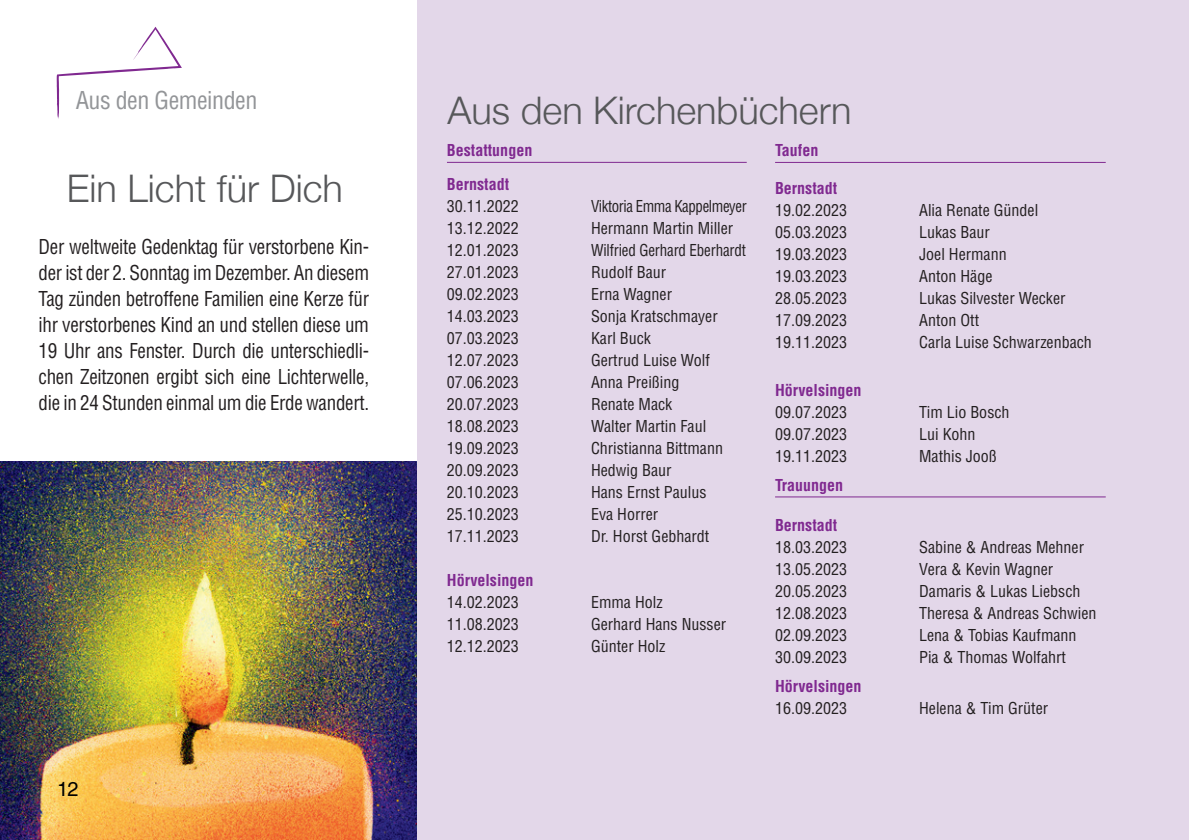
<style>
.page{position:relative;width:1191px;height:840px;background:#fff}
.page>*{position:absolute;margin:0;border:0;box-sizing:border-box;transform-origin:0 0}
.t1{font:300 38px "Helvetica Neue";color:#57585a}
.t2{font:condensed 24px "Helvetica LT Std";letter-spacing:-.02em;color:#939598}
.t3{font:condensed 20px/26px "Helvetica LT Std";letter-spacing:-.015em;color:#231f20;text-align:justify;scale:.95 1}
.t4{font:20px "Helvetica LT Std";color:#000}
.t5{font:condensed 16px "Helvetica LT Std";color:#231f20}
.t6{font:700 condensed 16px/33.4px "Helvetica LT Std";color:#802990}
.t7{font:condensed 16px "Helvetica LT Std";color:#231f20;scale:.94 1}
.t8{font:condensed 16px "Helvetica LT Std";letter-spacing:-.025em;color:#231f20;scale:.93 1}
</style>
<div class="page">
<img style="left:0;top:461px;width:418px;height:378px">
<div style="left:418px;top:0;width:771px;height:839px;background:#e3d7e9"></div>
<hr style="left:775px;top:162px;width:330px;height:1px;background:#802990">
<hr style="left:775px;top:496px;width:330px;height:1px;background:#802990">
<hr style="left:447px;top:162px;width:299px;height:1px;background:#802990">
<svg style="left:57px;top:27px;width:125px;height:92px"></svg>
<h2 class="t2" style="left:76px;top:85px;width:183px">Aus den Gemeinden</h2>
<h1 class="t1" style="left:447px;top:80px;width:406px">Aus den Kirchenbüchern</h1>
<h1 class="t1" style="left:67px;top:158px;width:277px">Ein Licht für Dich</h1>
<p class="t3" style="left:39px;top:234px;width:349px">Der weltweite Gedenktag für verstorbene Kin&shy;der ist der 2. Sonntag im Dezember. An diesem Tag zünden betroffene Familien eine Kerze für ihr verstorbenes Kind an und stellen diese um 19 Uhr ans Fenster. Durch die unterschiedli&shy;chen Zeitzonen ergibt sich eine Lichterwelle, die in 24 Stunden einmal um die Erde wandert.</p>
<p class="t4" style="left:57px;top:777px;width:23px">12</p>
<p class="t6" style="left:447px;top:133px;width:87px">Bestattungen<br>Bernstadt</p>
<p class="t5" style="left:447px;top:196px;width:73px">30.11.2022</p>
<p class="t8" style="left:591px;top:196px;width:169px">Viktoria Emma Kappelmeyer</p>
<p class="t5" style="left:447px;top:218px;width:73px">13.12.2022</p>
<p class="t5" style="left:591px;top:218px;width:144px">Hermann Martin Miller</p>
<p class="t5" style="left:447px;top:240px;width:73px">12.01.2023</p>
<p class="t7" style="left:591px;top:240px;width:166px">Wilfried Gerhard Eberhardt</p>
<p class="t5" style="left:447px;top:262px;width:73px">27.01.2023</p>
<p class="t5" style="left:591px;top:262px;width:77px">Rudolf Baur</p>
<p class="t5" style="left:447px;top:284px;width:73px">09.02.2023</p>
<p class="t5" style="left:591px;top:284px;width:83px">Erna Wagner</p>
<p class="t5" style="left:447px;top:306px;width:73px">14.03.2023</p>
<p class="t5" style="left:591px;top:306px;width:128px">Sonja Kratschmayer</p>
<p class="t5" style="left:447px;top:328px;width:73px">07.03.2023</p>
<p class="t5" style="left:591px;top:328px;width:61px">Karl Buck</p>
<p class="t5" style="left:447px;top:350px;width:73px">12.07.2023</p>
<p class="t5" style="left:591px;top:350px;width:120px">Gertrud Luise Wolf</p>
<p class="t5" style="left:447px;top:372px;width:73px">07.06.2023</p>
<p class="t5" style="left:591px;top:372px;width:90px">Anna Preißing</p>
<p class="t5" style="left:447px;top:394px;width:73px">20.07.2023</p>
<p class="t5" style="left:591px;top:394px;width:83px">Renate Mack</p>
<p class="t5" style="left:447px;top:416px;width:73px">18.08.2023</p>
<p class="t5" style="left:591px;top:416px;width:117px">Walter Martin Faul</p>
<p class="t5" style="left:447px;top:438px;width:73px">19.09.2023</p>
<p class="t5" style="left:591px;top:438px;width:133px">Christianna Bittmann</p>
<p class="t5" style="left:447px;top:460px;width:73px">20.09.2023</p>
<p class="t5" style="left:591px;top:460px;width:82px">Hedwig Baur</p>
<p class="t5" style="left:447px;top:482px;width:73px">20.10.2023</p>
<p class="t5" style="left:591px;top:482px;width:117px">Hans Ernst Paulus</p>
<p class="t5" style="left:447px;top:504px;width:73px">25.10.2023</p>
<p class="t5" style="left:591px;top:504px;width:69px">Eva Horrer</p>
<p class="t5" style="left:447px;top:526px;width:73px">17.11.2023</p>
<p class="t5" style="left:591px;top:526px;width:120px">Dr. Horst Gebhardt</p>
<p class="t6" style="left:447px;top:563px;width:88px">Hörvelsingen</p>
<p class="t5" style="left:447px;top:592px;width:73px">14.02.2023</p>
<p class="t5" style="left:591px;top:592px;width:73px">Emma Holz</p>
<p class="t5" style="left:447px;top:614px;width:73px">11.08.2023</p>
<p class="t5" style="left:591px;top:614px;width:137px">Gerhard Hans Nusser</p>
<p class="t5" style="left:447px;top:636px;width:73px">12.12.2023</p>
<p class="t5" style="left:591px;top:636px;width:76px">Günter Holz</p>
<p class="t6" style="left:775px;top:133px;width:45px">Taufen</p>
<p class="t6" style="left:775px;top:171px;width:64px">Bernstadt</p>
<p class="t5" style="left:775px;top:200px;width:73px">19.02.2023</p>
<p class="t5" style="left:919px;top:200px;width:121px">Alia Renate Gündel</p>
<p class="t5" style="left:775px;top:222px;width:73px">05.03.2023</p>
<p class="t5" style="left:919px;top:222px;width:72px">Lukas Baur</p>
<p class="t5" style="left:775px;top:244px;width:73px">19.03.2023</p>
<p class="t5" style="left:919px;top:244px;width:89px">Joel Hermann</p>
<p class="t5" style="left:775px;top:266px;width:73px">19.03.2023</p>
<p class="t5" style="left:919px;top:266px;width:75px">Anton Häge</p>
<p class="t5" style="left:775px;top:288px;width:73px">28.05.2023</p>
<p class="t5" style="left:919px;top:288px;width:148px">Lukas Silvester Wecker</p>
<p class="t5" style="left:775px;top:310px;width:73px">17.09.2023</p>
<p class="t5" style="left:919px;top:310px;width:62px">Anton Ott</p>
<p class="t5" style="left:775px;top:332px;width:73px">19.11.2023</p>
<p class="t5" style="left:919px;top:332px;width:174px">Carla Luise Schwarzenbach</p>
<p class="t6" style="left:775px;top:373px;width:88px">Hörvelsingen</p>
<p class="t5" style="left:775px;top:402px;width:73px">09.07.2023</p>
<p class="t5" style="left:919px;top:402px;width:92px">Tim Lio Bosch</p>
<p class="t5" style="left:775px;top:424px;width:73px">09.07.2023</p>
<p class="t5" style="left:919px;top:424px;width:58px">Lui Kohn</p>
<p class="t5" style="left:775px;top:446px;width:73px">19.11.2023</p>
<p class="t5" style="left:919px;top:446px;width:79px">Mathis Jooß</p>
<p class="t6" style="left:775px;top:468px;width:70px">Trauungen</p>
<p class="t6" style="left:775px;top:508px;width:64px">Bernstadt</p>
<p class="t5" style="left:775px;top:537px;width:73px">18.03.2023</p>
<p class="t5" style="left:919px;top:537px;width:166px">Sabine &amp; Andreas Mehner</p>
<p class="t5" style="left:775px;top:559px;width:73px">13.05.2023</p>
<p class="t5" style="left:919px;top:559px;width:136px">Vera &amp; Kevin Wagner</p>
<p class="t5" style="left:775px;top:581px;width:73px">20.05.2023</p>
<p class="t5" style="left:919px;top:581px;width:163px">Damaris &amp; Lukas Liebsch</p>
<p class="t5" style="left:775px;top:603px;width:73px">12.08.2023</p>
<p class="t5" style="left:919px;top:603px;width:179px">Theresa &amp; Andreas Schwien</p>
<p class="t5" style="left:775px;top:625px;width:73px">02.09.2023</p>
<p class="t5" style="left:919px;top:625px;width:159px">Lena &amp; Tobias Kaufmann</p>
<p class="t5" style="left:775px;top:647px;width:73px">30.09.2023</p>
<p class="t5" style="left:919px;top:647px;width:148px">Pia &amp; Thomas Wolfahrt</p>
<p class="t6" style="left:775px;top:669px;width:88px">Hörvelsingen</p>
<p class="t5" style="left:775px;top:697px;width:73px">16.09.2023</p>
<p class="t5" style="left:919px;top:697px;width:131px">Helena &amp; Tim Grüter</p>
</div>
